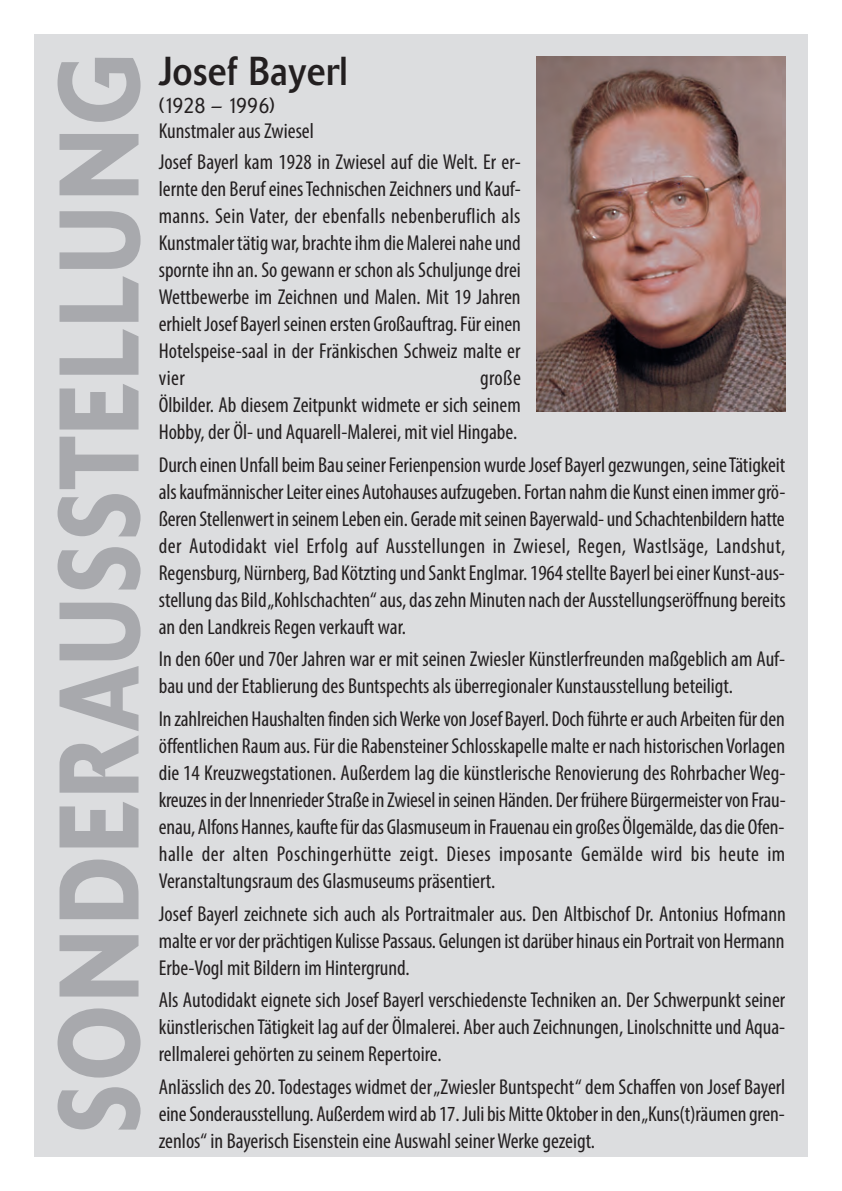
<style>
.page{position:relative;width:842px;height:1191px;background:#fff}
.page>*{position:absolute;margin:0;border:0;box-sizing:border-box;transform-origin:0 0}
.t1{font:500 111.8px "Delta";letter-spacing:.05em;color:#a8a9ad;scale:.8 1}
.t2{font:40px "Delta";letter-spacing:.02em;color:#231f20;scale:.9 1}
.t3{font:300 22px "Delta";color:#231f20;scale:.9 1}
.t4{font:condensed 21.6px/27px "Myriad Pro";color:#231f20;text-align:justify}
</style>
<div class="page">
<div style="left:34px;top:34px;width:774px;height:1123px;background:#dcdddf"></div>
<img style="left:537px;top:57px;width:248px;height:355px">
<h1 class="t1" style="left:60px;top:1133px;width:1351px;rotate:-90deg">SONDERAUSSTELLUNG</h1>
<h2 class="t2" style="left:159px;top:57px;width:211px">Josef Bayerl</h2>
<p class="t3" style="left:159px;top:97px;width:130px">(1928 – 1996)</p>
<p class="t4" style="left:159px;top:118px;width:364px;line-height:30.4px">Kunstmaler aus Zwiesel<br>Josef Bayerl kam 1928 in Zwiesel auf die Welt. Er er-</p>
<p class="t4" style="left:159px;top:177px;width:364px">lernte den Beruf eines Technischen Zeichners und Kauf&shy;manns. Sein Vater, der ebenfalls nebenberuflich als Kunstmaler tätig war, brachte ihm die Malerei nahe und spornte ihn an. So gewann er schon als Schuljunge drei Wettbewerbe im Zeichnen und Malen. Mit 19 Jahren erhielt Josef Bayerl seinen ersten Großauftrag. Für einen Hotelspeise-saal in der Fränkischen Schweiz malte er vier</p>
<p class="t4" style="left:159px;top:366px;width:364px;text-indent:321px">große Ölbilder. Ab diesem Zeitpunkt widmete er sich seinem Hobby, der Öl- und Aquarell-Malerei, mit viel Hingabe.</p>
<p class="t4" style="left:159px;top:452px;width:628px">Durch einen Unfall beim Bau seiner Ferienpension wurde Josef Bayerl gezwungen, seine Tätigkeit als kaufmännischer Leiter eines Autohauses aufzugeben. Fortan nahm die Kunst einen immer grö&shy;ßeren Stellenwert in seinem Leben ein. Gerade mit seinen Bayerwald- und Schachtenbildern hatte der Autodidakt viel Erfolg auf Ausstellungen in Zwiesel, Regen, Wastlsäge, Landshut, Regensburg, Nürnberg, Bad Kötzting und Sankt Englmar. 1964 stellte Bayerl bei einer Kunst-aus&shy;stellung das Bild „Kohlschachten“ aus, das zehn Minuten nach der Ausstellungseröffnung bereits an den Landkreis Regen verkauft war.</p>
<p class="t4" style="left:159px;top:647px;width:628px">In den 60er und 70er Jahren war er mit seinen Zwiesler Künstlerfreunden maßgeblich am Auf&shy;bau und der Etablierung des Buntspechts als überregionaler Kunstausstellung beteiligt.</p>
<p class="t4" style="left:159px;top:707px;width:628px">In zahlreichen Haushalten finden sich Werke von Josef Bayerl. Doch führte er auch Arbeiten für den öffentlichen Raum aus. Für die Rabensteiner Schlosskapelle malte er nach historischen Vorlagen die 14 Kreuzwegstationen. Außerdem lag die künstlerische Renovierung des Rohrbacher Weg&shy;kreuzes in der Innenrieder Straße in Zwiesel in seinen Händen. Der frühere Bürgermeister von Frau&shy;enau, Alfons Hannes, kaufte für das Glasmuseum in Frauenau ein großes Ölgemälde, das die Ofen&shy;halle der alten Poschingerhütte zeigt. Dieses imposante Gemälde wird bis heute im Veranstaltungsraum des Glasmuseums präsentiert.</p>
<p class="t4" style="left:159px;top:901px;width:629px">Josef Bayerl zeichnete sich auch als Portraitmaler aus. Den Altbischof Dr. Antonius Hofmann malte er vor der prächtigen Kulisse Passaus. Gelungen ist darüber hinaus ein Portrait von Hermann Erbe-Vogl mit Bildern im Hintergrund.</p>
<p class="t4" style="left:159px;top:988px;width:628px">Als Autodidakt eignete sich Josef Bayerl verschiedenste Techniken an. Der Schwerpunkt seiner künstlerischen Tätigkeit lag auf der Ölmalerei. Aber auch Zeichnungen, Linolschnitte und Aqua&shy;rellmalerei gehörten zu seinem Repertoire.</p>
<p class="t4" style="left:159px;top:1075px;width:628px">Anlässlich des 20. Todestages widmet der „Zwiesler Buntspecht“ dem Schaffen von Josef Bayerl eine Sonderausstellung. Außerdem wird ab 17. Juli bis Mitte Oktober in den „Kuns(t)räumen gren&shy;zenlos“ in Bayerisch Eisenstein eine Auswahl seiner Werke gezeigt.</p>
</div>
